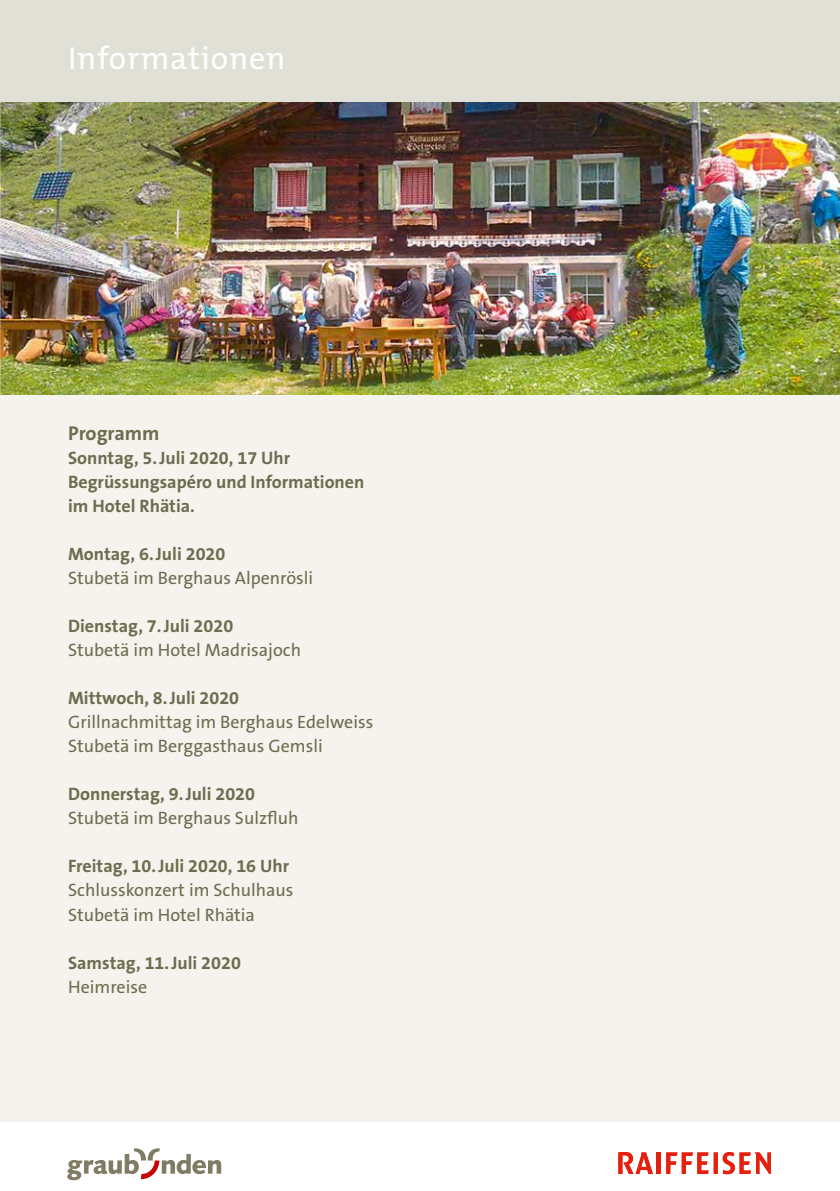
<style>
.page{position:relative;width:840px;height:1191px;background:#fff}
.page>*{position:absolute;margin:0;border:0;box-sizing:border-box;transform-origin:0 0}
.t1{font:32px "The Mix B5 Plain";letter-spacing:.025em;color:#fff}
.t2{font:700 20px "The Sans B7";color:#6e6b4e}
.t3{font:18px/24px "The Sans B5 Plain";color:#6e6b4e}
.t4{font:700 18px/24px "The Sans B7";color:#6e6b4e}
</style>
<div class="page">
<div style="left:0;top:102px;width:839px;height:1037px;background:#f4f3ee"></div>
<div style="left:0;top:1123px;width:839px;height:68px;background:#fff"></div>
<div style="left:0;top:0;width:839px;height:102px;background:#e1e0d6"></div>
<svg style="left:67px;top:1148px;width:154px;height:32px"></svg>
<img style="left:1px;top:102px;width:838px;height:292px">
<svg style="left:618px;top:1152px;width:152px;height:22px"></svg>
<img style="left:0;top:102px;width:1px;height:292px">
<h1 class="t1" style="left:68px;top:42px;width:219px">Informationen</h1>
<p class="t2" style="left:68px;top:423px;width:93px">Programm</p>
<p class="t4" style="left:68px;top:447px;width:298px">Sonntag, 5.Juli 2020, 17 Uhr<br>Begrüssungsapéro und Informationen im Hotel Rhätia.</p>
<p class="t4" style="left:68px;top:543px;width:159px">Montag, 6.Juli 2020</p>
<p class="t3" style="left:68px;top:567px;width:246px">Stubetä im Berghaus Alpenrösli</p>
<p class="t4" style="left:68px;top:615px;width:166px">Dienstag, 7.Juli 2020</p>
<p class="t3" style="left:68px;top:639px;width:234px">Stubetä im Hotel Madrisajoch</p>
<p class="t4" style="left:68px;top:687px;width:172px">Mittwoch, 8.Juli 2020</p>
<p class="t3" style="left:68px;top:711px;width:306px">Grillnachmittag im Berghaus Edelweiss<br>Stubetä im Berggasthaus Gemsli</p>
<p class="t4" style="left:68px;top:783px;width:188px">Donnerstag, 9.Juli 2020</p>
<p class="t3" style="left:68px;top:807px;width:232px">Stubetä im Berghaus Sulzfluh</p>
<p class="t4" style="left:68px;top:855px;width:222px">Freitag, 10.Juli 2020, 16 Uhr</p>
<p class="t3" style="left:68px;top:879px;width:227px">Schlusskonzert im Schulhaus<br>Stubetä im Hotel Rhätia</p>
<p class="t4" style="left:68px;top:951px;width:174px">Samstag, 11.Juli 2020</p>
<p class="t3" style="left:68px;top:975px;width:80px">Heimreise</p>
</div>
